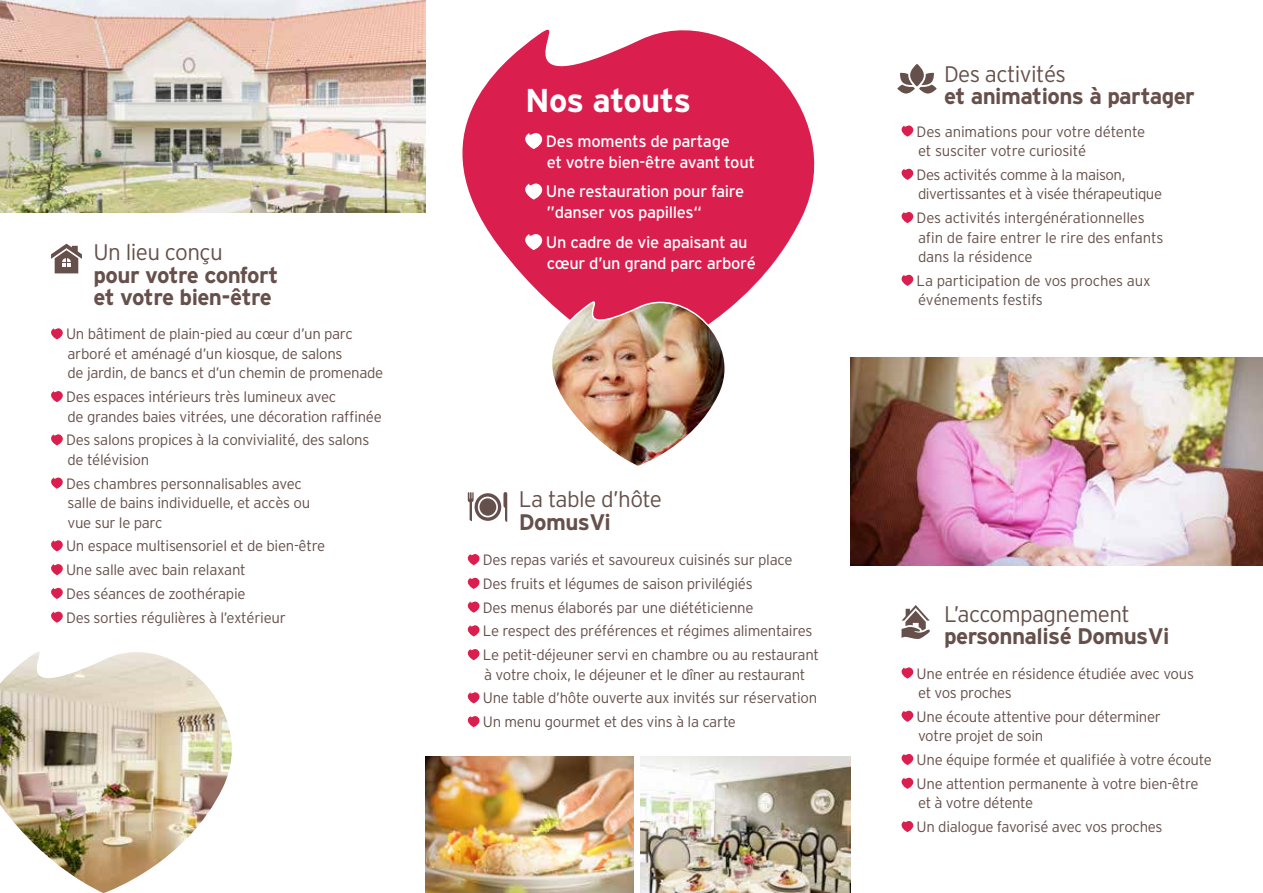
<style>
.page{position:relative;width:1263px;height:893px;background:#fff}
.page>*{position:absolute;margin:0;border:0;box-sizing:border-box;transform-origin:0 0}
.t1{font:700 33px "Interstate";letter-spacing:-.02em;color:#fff}
.t2{font:700 22.5px/22.5px "Interstate";letter-spacing:-.025em;color:#66504b}
.t3{font:300 22.5px "Interstate";letter-spacing:-.025em;color:#66504b}
.t4{font:16.5px/21px "Interstate";letter-spacing:-.02em;color:#fff}
.t5{font:300 15px/19.5px "Interstate";letter-spacing:-.02em;color:#66504b}
</style>
<div class="page">
<svg style="left:901px;top:125px;width:13px;height:12px"></svg>
<svg style="left:901px;top:168px;width:13px;height:12px"></svg>
<svg style="left:901px;top:212px;width:13px;height:11px"></svg>
<svg style="left:901px;top:274px;width:13px;height:12px"></svg>
<svg style="left:897px;top:73px;width:40px;height:21px"></svg>
<svg style="left:910px;top:64px;width:14px;height:23px"></svg>
<svg style="left:901px;top:667px;width:13px;height:12px"></svg>
<svg style="left:901px;top:710px;width:13px;height:12px"></svg>
<svg style="left:901px;top:754px;width:13px;height:11px"></svg>
<svg style="left:901px;top:777px;width:13px;height:12px"></svg>
<svg style="left:901px;top:821px;width:13px;height:11px"></svg>
<svg style="left:901px;top:605px;width:29px;height:34px"></svg>
<svg style="left:425px;top:0;width:390px;height:293px;fill:#da1e4e"></svg>
<img style="left:528px;top:285px;width:219px;height:181px">
<svg style="left:467px;top:554px;width:13px;height:11px"></svg>
<svg style="left:467px;top:577px;width:13px;height:12px"></svg>
<svg style="left:467px;top:601px;width:13px;height:12px"></svg>
<svg style="left:467px;top:625px;width:13px;height:11px"></svg>
<svg style="left:467px;top:649px;width:13px;height:11px"></svg>
<svg style="left:467px;top:692px;width:13px;height:11px"></svg>
<svg style="left:467px;top:716px;width:13px;height:11px"></svg>
<svg style="left:468px;top:492px;width:39px;height:30px"></svg>
<div style="left:479px;top:498px;width:17px;height:18px;background:#66504b;border-radius:50%"></div>
<img style="left:425px;top:757px;width:209px;height:136px">
<img style="left:640px;top:757px;width:210px;height:136px">
<img style="left:0;top:652px;width:232px;height:241px">
<svg style="left:51px;top:328px;width:12px;height:11px"></svg>
<svg style="left:51px;top:391px;width:12px;height:11px"></svg>
<svg style="left:51px;top:434px;width:12px;height:11px"></svg>
<svg style="left:51px;top:477px;width:12px;height:12px"></svg>
<svg style="left:51px;top:540px;width:12px;height:11px"></svg>
<svg style="left:51px;top:564px;width:12px;height:11px"></svg>
<svg style="left:51px;top:587px;width:12px;height:12px"></svg>
<svg style="left:51px;top:611px;width:12px;height:12px"></svg>
<svg style="left:51px;top:244px;width:31px;height:29px"></svg>
<img style="left:0;top:0;width:425px;height:213px">
<svg style="left:523px;top:131px;width:21px;height:18px"></svg>
<svg style="left:523px;top:182px;width:21px;height:18px"></svg>
<svg style="left:523px;top:232px;width:21px;height:18px"></svg>
<img style="left:850px;top:357px;width:413px;height:209px">
<h2 class="t3" style="left:94px;top:240px;width:131px">Un lieu conçu</h2>
<h2 class="t2" style="left:94px;top:264px;width:186px">pour votre confort et votre bien-être</h2>
<p class="t5" style="left:66px;top:324px;width:319px">Un bâtiment de plain-pied au cœur d’un parc arboré et aménagé d’un kiosque, de salons<br>de jardin, de bancs et d’un chemin de promenade</p>
<p class="t5" style="left:66px;top:387px;width:317px">Des espaces intérieurs très lumineux avec<br>de grandes baies vitrées, une décoration raffinée</p>
<p class="t5" style="left:66px;top:430px;width:305px">Des salons propices à la convivialité, des salons de télévision</p>
<p class="t5" style="left:66px;top:474px;width:246px">Des chambres personnalisables avec salle de bains individuelle, et accès ou vue sur le parc</p>
<p class="t5" style="left:66px;top:534px;width:261px;line-height:23.7px">Un espace multisensoriel et de bien-être Une salle avec bain relaxant<br>Des séances de zoothérapie<br>Des sorties régulières à l’extérieur</p>
<h1 class="t1" style="left:525px;top:82px;width:167px">Nos atouts</h1>
<p class="t4" style="left:546px;top:130px;width:211px">Des moments de partage<br>et votre bien-être avant tout</p>
<p class="t4" style="left:546px;top:181px;width:200px">Une restauration pour faire ”danser vos papilles“</p>
<p class="t4" style="left:546px;top:232px;width:211px">Un cadre de vie apaisant au cœur d’un grand parc arboré</p>
<h2 class="t3" style="left:519px;top:487px;width:145px">La table d’hôte</h2>
<h2 class="t2" style="left:519px;top:510px;width:94px">DomusVi</h2>
<p class="t5" style="left:483px;top:548px;width:338px;line-height:23.7px">Des repas variés et savoureux cuisinés sur place Des fruits et légumes de saison privilégiés<br>Des menus élaborés par une diététicienne<br>Le respect des préférences et régimes alimentaires Le petit-déjeuner servi en chambre ou au restaurant</p>
<p class="t5" style="left:483px;top:662px;width:336px;line-height:23.7px">à votre choix, le déjeuner et le dîner au restaurant<br>Une table d’hôte ouverte aux invités sur réservation<br>Un menu gourmet et des vins à la carte</p>
<h2 class="t3" style="left:944px;top:61px;width:124px">Des activités</h2>
<h2 class="t2" style="left:944px;top:85px;width:252px">et animations à partager</h2>
<p class="t5" style="left:917px;top:121px;width:230px">Des animations pour votre détente et susciter votre curiosité</p>
<p class="t5" style="left:917px;top:165px;width:247px">Des activités comme à la maison, divertissantes et à visée thérapeutique</p>
<p class="t5" style="left:917px;top:208px;width:248px">Des activités intergénérationnelles afin de faire entrer le rire des enfants dans la résidence</p>
<p class="t5" style="left:917px;top:271px;width:235px">La participation de vos proches aux événements festifs</p>
<h2 class="t3" style="left:944px;top:601px;width:187px">L’accompagnement</h2>
<h2 class="t2" style="left:944px;top:625px;width:227px">personnalisé DomusVi</h2>
<p class="t5" style="left:917px;top:663px;width:279px">Une entrée en résidence étudiée avec vous et vos proches</p>
<p class="t5" style="left:917px;top:707px;width:246px">Une écoute attentive pour déterminer votre projet de soin</p>
<p class="t5" style="left:917px;top:748px;width:297px;line-height:23.7px">Une équipe formée et qualifiée à votre écoute<br>Une attention permanente à votre bien-être</p>
<p class="t5" style="left:917px;top:791px;width:247px;line-height:23.7px">et à votre détente<br>Un dialogue favorisé avec vos proches</p>
</div>
